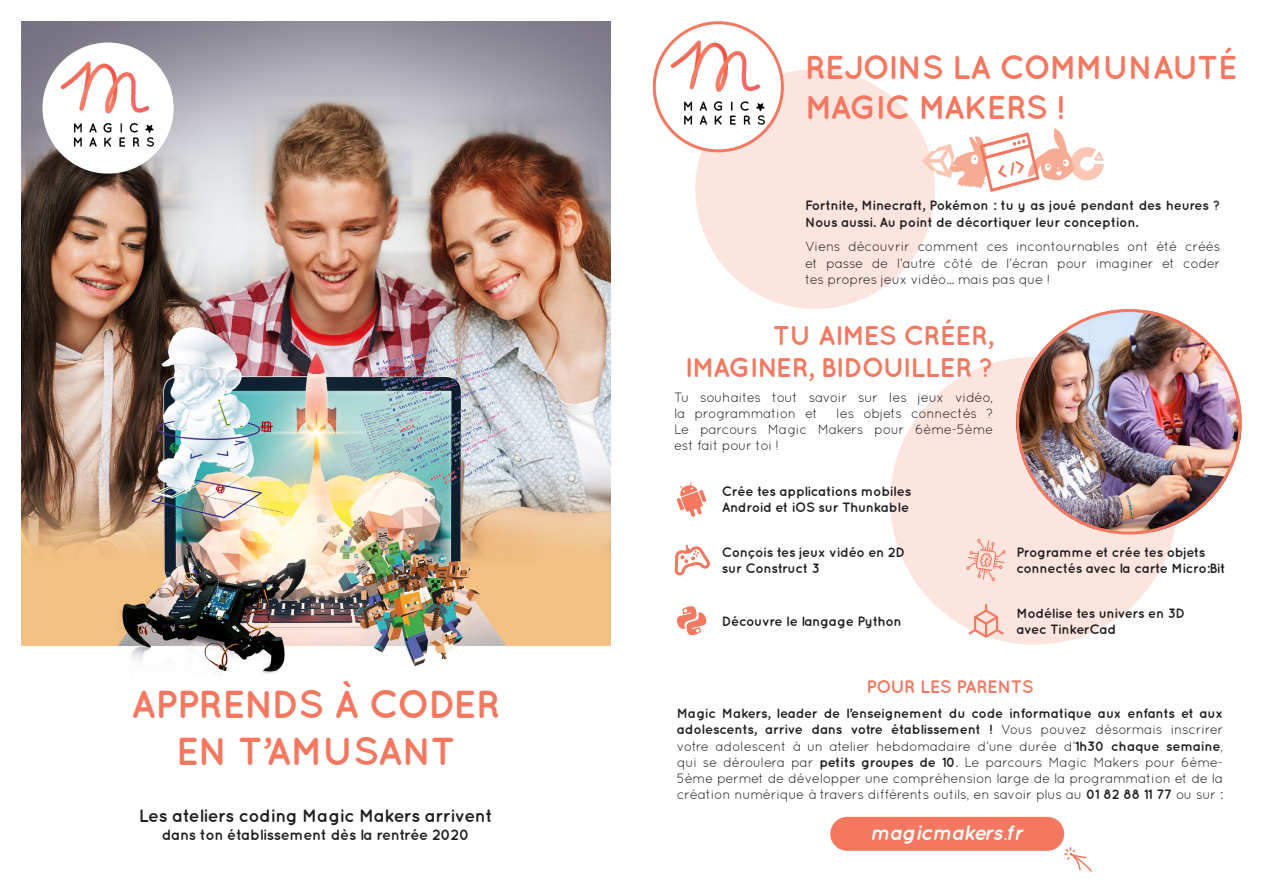
<style>
.page{position:relative;width:1263px;height:893px;background:#fff}
.page>*{position:absolute;margin:0;border:0;box-sizing:border-box;transform-origin:0 0}
.t1{font:700 39px/46.8px "Quicksand";letter-spacing:-.025em;color:#f3785f;text-align:center}
.t2{font:700 33px/39.6px "Quicksand";letter-spacing:-.025em;color:#f3785f}
.t3{font:700 27px/32.4px "Quicksand";letter-spacing:-.025em;color:#f3785f;text-align:right}
.t4{font:italic 700 21px "Quicksand";letter-spacing:-.025em;color:#fff}
.t5{font:700 18px "Quicksand";letter-spacing:-.025em;color:#231f20}
.t6{font:700 18px "Quicksand";letter-spacing:-.025em;color:#f3785f}
.t7{font:700 15px "Quicksand";letter-spacing:-.025em;color:#231f20}
.t8{font:13.5px/16.2px "Quicksand";letter-spacing:-.025em;color:#231f20;text-align:justify}
.t9{font:700 13.5px/16.2px "Quicksand";letter-spacing:-.025em;color:#231f20}
.s1{font-weight:700}
</style>
<div class="page">
<div style="left:695px;top:69px;width:240px;height:240px;background:#fce4df;border-radius:50%"></div>
<div style="left:890px;top:357px;width:288px;height:288px;background:#fce4df;border-radius:50%"></div>
<div style="left:830px;top:817px;width:234px;height:34px;background:#f3785f;border-radius:17px"></div>
<svg style="left:1055px;top:845px;width:37px;height:27px"></svg>
<img style="left:1016px;top:309px;width:226px;height:225px;border-radius:113px">
<div style="left:654px;top:23px;width:128px;height:128px;background:#fff;border-radius:50%"></div>
<img style="left:669px;top:39px;width:99px;height:87px">
<div style="left:653px;top:21px;width:131px;height:131px;border:3px solid #f3785f;border-radius:50%"></div>
<svg style="left:966px;top:539px;width:40px;height:42px"></svg>
<svg style="left:677px;top:606px;width:30px;height:30px"></svg>
<svg style="left:677px;top:482px;width:30px;height:35px"></svg>
<svg style="left:675px;top:545px;width:35px;height:30px"></svg>
<svg style="left:968px;top:604px;width:36px;height:34px"></svg>
<img style="left:21px;top:21px;width:589px;height:653px">
<div style="left:43px;top:43px;width:131px;height:131px;background:#fff;border-radius:50%"></div>
<img style="left:58px;top:61px;width:100px;height:86px">
<svg style="left:922px;top:128px;width:182px;height:64px"></svg>
<p class="t1" style="left:131px;top:680px;width:371px">APPRENDS À CODER<br>EN T’AMUSANT</p>
<p class="t5" style="left:139px;top:805px;width:355px">Les ateliers coding Magic Makers arrivent</p>
<p class="t7" style="left:162px;top:826px;width:309px">dans ton établissement dès la rentrée 2020</p>
<p class="t2" style="left:805px;top:47px;width:434px">REJOINS LA COMMUNAUTÉ<br>MAGIC MAKERS !</p>
<p class="t9" style="left:805px;top:197px;width:417px">Fortnite, Minecraft, Pokémon : tu y as joué pendant des heures ?<br>Nous aussi. Au point de décortiquer leur conception.</p>
<p class="t8" style="left:805px;top:238px;width:417px">Viens découvrir comment ces incontournables ont été créés et passe de l’autre côté de l’écran pour imaginer et coder tes propres jeux vidéo... mais pas que !</p>
<p class="t3" style="left:685px;top:318px;width:310px">TU AIMES CRÉER,<br>IMAGINER, BIDOUILLER ?</p>
<p class="t8" style="left:674px;top:389px;width:321px">Tu souhaites tout savoir sur les jeux vidéo, la programmation et</p>
<p class="t8" style="left:674px;top:405px;width:321px;text-indent:162px">les objets connectés ?<br>Le parcours Magic Makers pour 6ème-5ème est fait pour toi !</p>
<p class="t9" style="left:722px;top:483px;width:191px">Crée tes applications mobiles<br>Android et iOS sur Thunkable</p>
<p class="t9" style="left:722px;top:544px;width:185px">Conçois tes jeux vidéo en 2D sur Construct 3</p>
<p class="t9" style="left:722px;top:612px;width:181px">Découvre le langage Python</p>
<p class="t9" style="left:1016px;top:544px;width:211px">Programme et crée tes objets connectés avec la carte Micro:Bit</p>
<p class="t9" style="left:1016px;top:604px;width:170px">Modélise tes univers en 3D avec TinkerCad</p>
<p class="t6" style="left:866px;top:676px;width:169px">POUR LES PARENTS</p>
<p class="t8" style="left:677px;top:705px;width:548px"><span class="s1">Magic Makers, leader de l’enseignement du code informatique aux enfants et aux adolescents, arrive dans votre établissement !</span> Vous pouvez désormais inscrirer votre adolescent à un atelier hebdomadaire d’une durée d’<span class="s1">1h30 chaque semaine</span>, qui se déroulera par <span class="s1">petits groupes de 10</span>. Le parcours Magic Makers pour 6ème-5ème permet de développer une compréhension large de la programmation et de la création numérique à travers différents outils, en savoir plus au <span class="s1">01 82 88 11 77</span> ou sur :</p>
<p class="t4" style="left:870px;top:820px;width:154px">magicmakers.fr</p>
</div>
